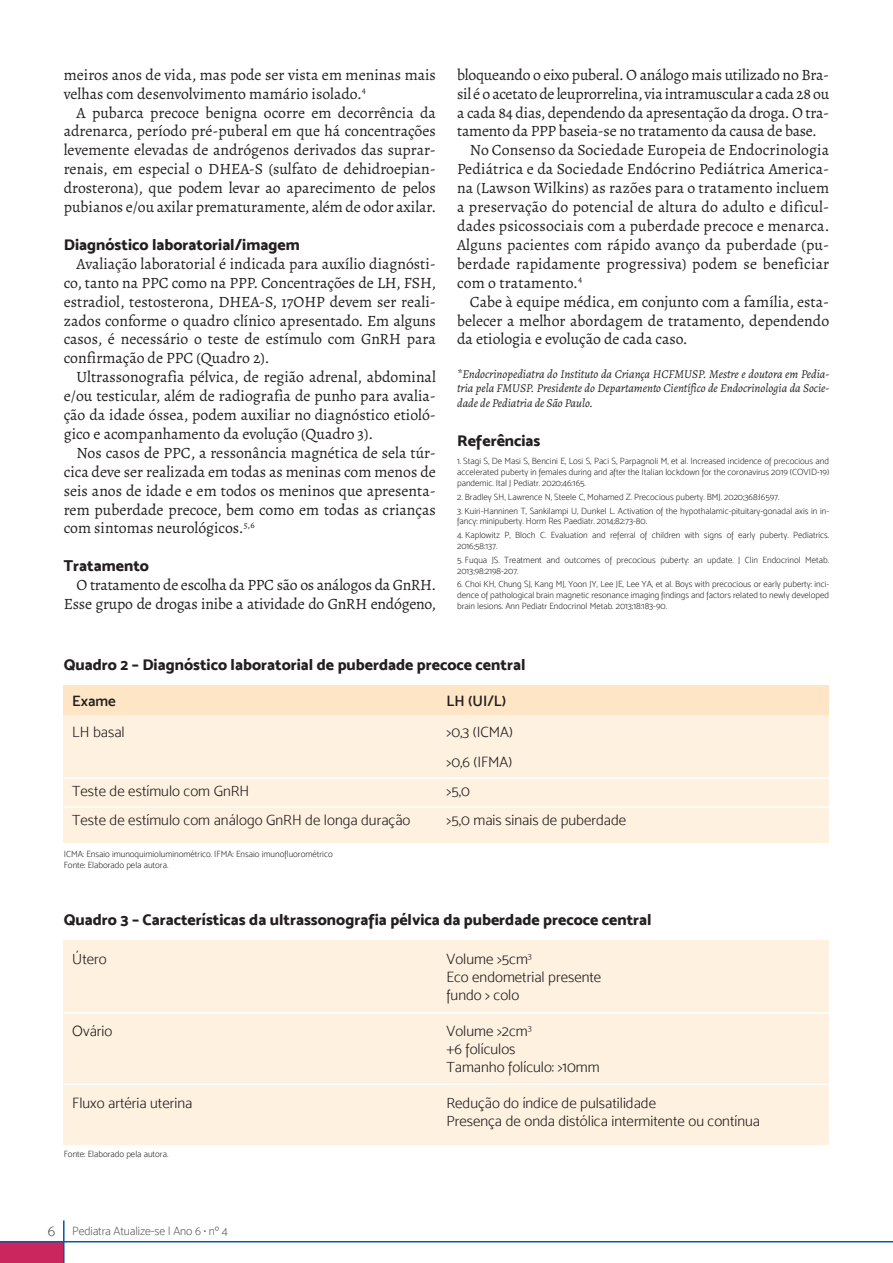
<style>
.page{position:relative;width:893px;height:1263px;background:#fff}
.page>*{position:absolute;margin:0;border:0;box-sizing:border-box;transform-origin:0 0}
.texto{font:15.75px/18.9px "Alegreya";color:#231f20;text-align:justify}
.intertitulo{font:15.75px "Mosk Extra Bold 800";color:#231f20}
.t1{font:15px "Mosk Light 300";color:#231f20}
.t2{font:15px "Mosk Semi Bold 600";color:#231f20}
.texto-2{font:italic 12px/14.4px "Alegreya";color:#231f20;text-align:justify}
.t3{font:12px "Mosk Extra Light 200";letter-spacing:-.01em;color:#57585a}
.fonte{font:9px/10.8px "Mosk Extra Light 200";color:#231f20}
.s1{font-family:"Mosk Light 300";font-size:15px}
</style>
<div class="page">
<div style="left:0;top:1242px;width:64px;height:21px;background:#cb265d"></div>
<hr style="left:0;top:1241px;width:893px;height:1px;background:#015aaa">
<hr style="left:63px;top:1220px;width:2px;height:43px;background:#015aaa">
<div style="left:64px;top:940px;width:765px;height:204px;background:#fef1e0"></div>
<hr style="left:64px;top:1012px;width:765px;height:2px;background:#fff">
<hr style="left:64px;top:1084px;width:765px;height:1px;background:#fff">
<div style="left:64px;top:685px;width:765px;height:157px;background:#fef1e0"></div>
<div style="left:64px;top:685px;width:765px;height:29px;background:#fde5c6"></div>
<hr style="left:64px;top:777px;width:765px;height:2px;background:#fff">
<hr style="left:64px;top:806px;width:765px;height:2px;background:#fff">
<p class="texto" style="left:64px;top:65px;width:374px">meiros anos de vida, mas pode ser vista em meninas mais velhas com desenvolvimento mamário isolado.<sup>4</sup></p>
<p class="texto" style="left:64px;top:103px;width:374px;text-indent:13px">A pubarca precoce benigna ocorre em decorrência da adrenarca, período pré-puberal em que há concentrações levemente elevadas de andrógenos derivados das suprar&shy;renais, em especial o DHEA-S (sulfato de dehidroepian&shy;drosterona), que podem levar ao aparecimento de pelos pubianos e/ou axilar prematuramente, além de odor axilar.</p>
<p class="intertitulo" style="left:64px;top:235px;width:237px">Diagnóstico laboratorial/imagem</p>
<p class="texto" style="left:64px;top:254px;width:374px;text-indent:13px">Avaliação laboratorial é indicada para auxílio diagnósti&shy;co, tanto na PPC como na PPP. Concentrações de LH, FSH, estradiol, testosterona, DHEA-S, 17OHP devem ser reali&shy;zados conforme o quadro clínico apresentado. Em alguns casos, é necessário o teste de estímulo com GnRH para confirmação de PPC (Quadro 2).</p>
<p class="texto" style="left:64px;top:367px;width:374px;text-indent:13px">Ultrassonografia pélvica, de região adrenal, abdominal e/ou testicular, além de radiografia de punho para avalia&shy;ção da idade óssea, podem auxiliar no diagnóstico etioló&shy;gico e acompanhamento da evolução (Quadro 3).</p>
<p class="texto" style="left:64px;top:443px;width:374px;text-indent:13px">Nos casos de PPC, a ressonância magnética de sela túr&shy;cica deve ser realizada em todas as meninas com menos de seis anos de idade e em todos os meninos que apresenta&shy;rem puberdade precoce, bem como em todas as crianças com sintomas neurológicos.<sup>5,6</sup></p>
<p class="intertitulo" style="left:64px;top:556px;width:87px">Tratamento</p>
<p class="texto" style="left:64px;top:575px;width:374px;text-align:right">O tratamento de escolha da PPC são os análogos da GnRH.<br>Esse grupo de drogas inibe a atividade do GnRH endógeno,</p>
<p class="texto" style="left:457px;top:65px;width:374px">bloqueando o eixo puberal. O análogo mais utilizado no Bra&shy;sil é o acetato de leuprorrelina, via intramuscular a cada 28 ou a cada 84 dias, dependendo da apresentação da droga. O tra&shy;tamento da PPP baseia-se no tratamento da causa de base.</p>
<p class="texto" style="left:457px;top:141px;width:374px;text-indent:13px">No Consenso da Sociedade Europeia de Endocrinologia Pediátrica e da Sociedade Endócrino Pediátrica America&shy;na (Lawson Wilkins) as razões para o tratamento incluem a preservação do potencial de altura do adulto e dificul&shy;dades psicossociais com a puberdade precoce e menarca.<br>Alguns pacientes com rápido avanço da puberdade (pu&shy;berdade rapidamente progressiva) podem se beneficiar com o tratamento.<sup>4</sup></p>
<p class="texto" style="left:457px;top:292px;width:374px;text-indent:13px">Cabe à equipe médica, em conjunto com a família, esta&shy;belecer a melhor abordagem de tratamento, dependendo da etiologia e evolução de cada caso.</p>
<p class="texto-2" style="left:457px;top:366px;width:374px">*Endocrinopediatra do Instituto da Criança HCFMUSP. Mestre e doutora em Pedia&shy;tria pela FMUSP. Presidente do Departamento Científico de Endocrinologia da Socie&shy;dade de Pediatria de São Paulo.</p>
<p class="intertitulo" style="left:457px;top:431px;width:85px">Referências</p>
<p class="fonte" style="left:457px;top:456px;width:374px;text-align:justify">1. Stagi S, De Masi S, Bencini E, Losi S, Paci S, Parpagnoli M, et al. Increased incidence of precocious and accelerated puberty in females during and after the Italian lockdown for the coronavirus 2019 (COVID-19) pandemic. Ital J Pediatr. 2020;46:165.</p>
<p class="fonte" style="left:457px;top:491px;width:324px">2. Bradley SH, Lawrence N, Steele C, Mohamed Z. Precocious puberty. BMJ. 2020;368:l6597.</p>
<p class="fonte" style="left:457px;top:505px;width:374px">3. Kuiri-Hanninen T, Sankilampi U, Dunkel L. Activation of the hypothalamic-pituitary-gonadal axis in in&shy;fancy: minipuberty. Horm Res Paediatr. 2014;82:73-80.</p>
<p class="fonte" style="left:457px;top:530px;width:374px">4. Kaplowitz P, Bloch C. Evaluation and referral of children with signs of early puberty. Pediatrics.<br>2016;58:137.</p>
<p class="fonte" style="left:457px;top:554px;width:374px">5. Fuqua JS. Treatment and outcomes of precocious puberty: an update. J Clin Endocrinol Metab.<br>2013;98:2198-207.</p>
<p class="fonte" style="left:457px;top:579px;width:374px;text-align:justify">6. Choi KH, Chung SJ, Kang MJ, Yoon JY, Lee JE, Lee YA, et al. Boys with precocious or early puberty: inci&shy;dence of pathological brain magnetic resonance imaging findings and factors related to newly developed brain lesions. Ann Pediatr Endocrinol Metab. 2013;18:183-90.</p>
<p class="intertitulo" style="left:64px;top:655px;width:463px">Quadro 2 – Diagnóstico laboratorial de puberdade precoce central</p>
<p class="t2" style="left:72px;top:692px;width:45px">Exame</p>
<p class="t1" style="left:72px;top:724px;width:54px">LH basal</p>
<p class="t1" style="left:72px;top:782px;width:179px">Teste de estímulo com GnRH</p>
<p class="t1" style="left:72px;top:811px;width:340px">Teste de estímulo com análogo GnRH de longa duração</p>
<p class="fonte" style="left:64px;top:848px;width:271px">ICMA: Ensaio imunoquimioluminométrico. IFMA: Ensaio imunofluorométrico</p>
<p class="fonte" style="left:64px;top:859px;width:106px">Fonte: Elaborado pela autora.</p>
<p class="t2" style="left:446px;top:692px;width:61px">LH (UI/L)</p>
<p class="t1" style="left:446px;top:724px;width:68px">&gt;0,3 (ICMA)</p>
<p class="t1" style="left:446px;top:753px;width:67px">&gt;0,6 (IFMA)</p>
<p class="t1" style="left:446px;top:782px;width:25px">&gt;5,0</p>
<p class="t1" style="left:446px;top:811px;width:181px">&gt;5,0 mais sinais de puberdade</p>
<p class="intertitulo" style="left:64px;top:910px;width:589px">Quadro 3 – Características da ultrassonografia pélvica da puberdade precoce central</p>
<p class="t1" style="left:72px;top:950px;width:36px">Útero</p>
<p class="t1" style="left:72px;top:1022px;width:42px">Ovário</p>
<p class="t1" style="left:72px;top:1094px;width:122px">Fluxo artéria uterina</p>
<p class="fonte" style="left:64px;top:1148px;width:106px">Fonte: Elaborado pela autora.</p>
<p class="t3" style="left:48px;top:1224px;width:182px"><span class="s1">6</span> Pediatra Atualize-se | Ano 6 • nº 4</p>
<p class="t1" style="left:446px;top:950px;width:87px">Volume &gt;5cm<sup>3</sup></p>
<p class="t1" style="left:446px;top:968px;width:156px">Eco endometrial presente</p>
<p class="t1" style="left:446px;top:986px;width:74px">fundo &gt; colo</p>
<p class="t1" style="left:446px;top:1022px;width:87px">Volume &gt;2cm<sup>3</sup></p>
<p class="t1" style="left:446px;top:1040px;width:71px">+6 folículos</p>
<p class="t1" style="left:446px;top:1058px;width:155px">Tamanho folículo: &gt;10mm</p>
<p class="t1" style="left:446px;top:1094px;width:211px">Redução do índice de pulsatilidade</p>
<p class="t1" style="left:446px;top:1112px;width:315px">Presença de onda distólica intermitente ou contínua</p>
</div>
